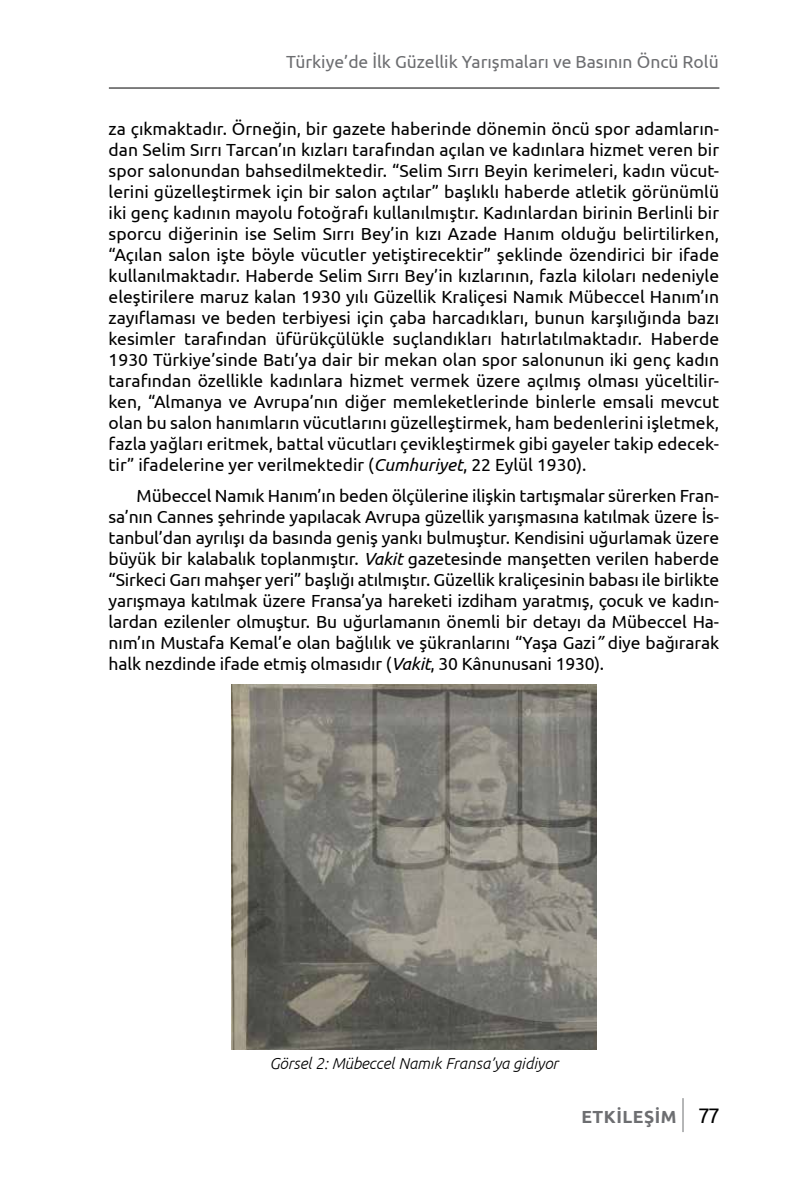
<style>
.page{position:relative;width:793px;height:1190px;background:#fff}
.page>*{position:absolute;margin:0;border:0;box-sizing:border-box;transform-origin:0 0}
.t1{font:17.5px/21px "Ubuntu";letter-spacing:-.01em;color:#000;text-align:justify}
.t2{font:17.5px "Ubuntu";color:#6d6e71}
.t3{font:700 17.5px "Ubuntu";letter-spacing:.03em;color:#6d6e71}
.t4{font:italic 300 15.75px "Ubuntu";color:#000}
.s1{font-style:italic}
.s2{font-weight:400;font-size:21px;color:#000}
</style>
<div class="page">
<hr style="left:109px;top:88px;width:610px;height:1px;background:#000">
<hr style="left:682px;top:1098px;width:1px;height:33px;background:#6d6e71">
<img style="left:231px;top:684px;width:365px;height:365px">
<p class="t2" style="left:286px;top:51px;width:434px">Türkiye’de İlk Güzellik Yarışmaları ve Basının Öncü Rolü</p>
<p class="t1" style="left:109px;top:117px;width:612px">za çıkmaktadır. Örneğin, bir gazete haberinde dönemin öncü spor adamların&shy;dan Selim Sırrı Tarcan’ın kızları tarafından açılan ve kadınlara hizmet veren bir spor salonundan bahsedilmektedir. “Selim Sırrı Beyin kerimeleri, kadın vücut&shy;lerini güzelleştirmek için bir salon açtılar” başlıklı haberde atletik görünümlü iki genç kadının mayolu fotoğrafı kullanılmıştır. Kadınlardan birinin Berlinli bir sporcu diğerinin ise Selim Sırrı Bey’in kızı Azade Hanım olduğu belirtilirken, “Açılan salon işte böyle vücutler yetiştirecektir” şeklinde özendirici bir ifade kullanılmaktadır. Haberde Selim Sırrı Bey’in kızlarının, fazla kiloları nedeniyle eleştirilere maruz kalan 1930 yılı Güzellik Kraliçesi Namık Mübeccel Hanım’ın zayıflaması ve beden terbiyesi için çaba harcadıkları, bunun karşılığında bazı kesimler tarafından üfürükçülükle suçlandıkları hatırlatılmaktadır. Haberde 1930 Türkiye’sinde Batı’ya dair bir mekan olan spor salonunun iki genç kadın tarafından özellikle kadınlara hizmet vermek üzere açılmış olması yüceltilir&shy;ken, “Almanya ve Avrupa’nın diğer memleketlerinde binlerle emsali mevcut olan bu salon hanımların vücutlarını güzelleştirmek, ham bedenlerini işletmek, fazla yağları eritmek, battal vücutları çevikleştirmek gibi gayeler takip edecek&shy;tir” ifadelerine yer verilmektedir (<span class="s1">Cumhuriyet</span>, 22 Eylül 1930).</p>
<p class="t1" style="left:109px;top:485px;width:612px;text-indent:28px">Mübeccel Namık Hanım’ın beden ölçülerine ilişkin tartışmalar sürerken Fran&shy;sa’nın Cannes şehrinde yapılacak Avrupa güzellik yarışmasına katılmak üzere İs&shy;tanbul’dan ayrılışı da basında geniş yankı bulmuştur. Kendisini uğurlamak üzere büyük bir kalabalık toplanmıştır. <span class="s1">Vakit</span> gazetesinde manşetten verilen haberde “Sirkeci Garı mahşer yeri” başlığı atılmıştır. Güzellik kraliçesinin babası ile birlikte yarışmaya katılmak üzere Fransa’ya hareketi izdiham yaratmış, çocuk ve kadın&shy;lardan ezilenler olmuştur. Bu uğurlamanın önemli bir detayı da Mübeccel Ha&shy;nım’ın Mustafa Kemal’e olan bağlılık ve şükranlarını “Yaşa Gazi<span class="s1">”</span> diye bağırarak halk nezdinde ifade etmiş olmasıdır (<span class="s1">Vakit</span>, 30 Kânunusani 1930).</p>
<p class="t4" style="left:269px;top:1053px;width:290px">Görsel 2: Mübeccel Namık Fransa’ya gidiyor</p>
<p class="t3" style="left:581px;top:1106px;width:140px">ETKİLEŞİM <span class="s2">77</span></p>
</div>
